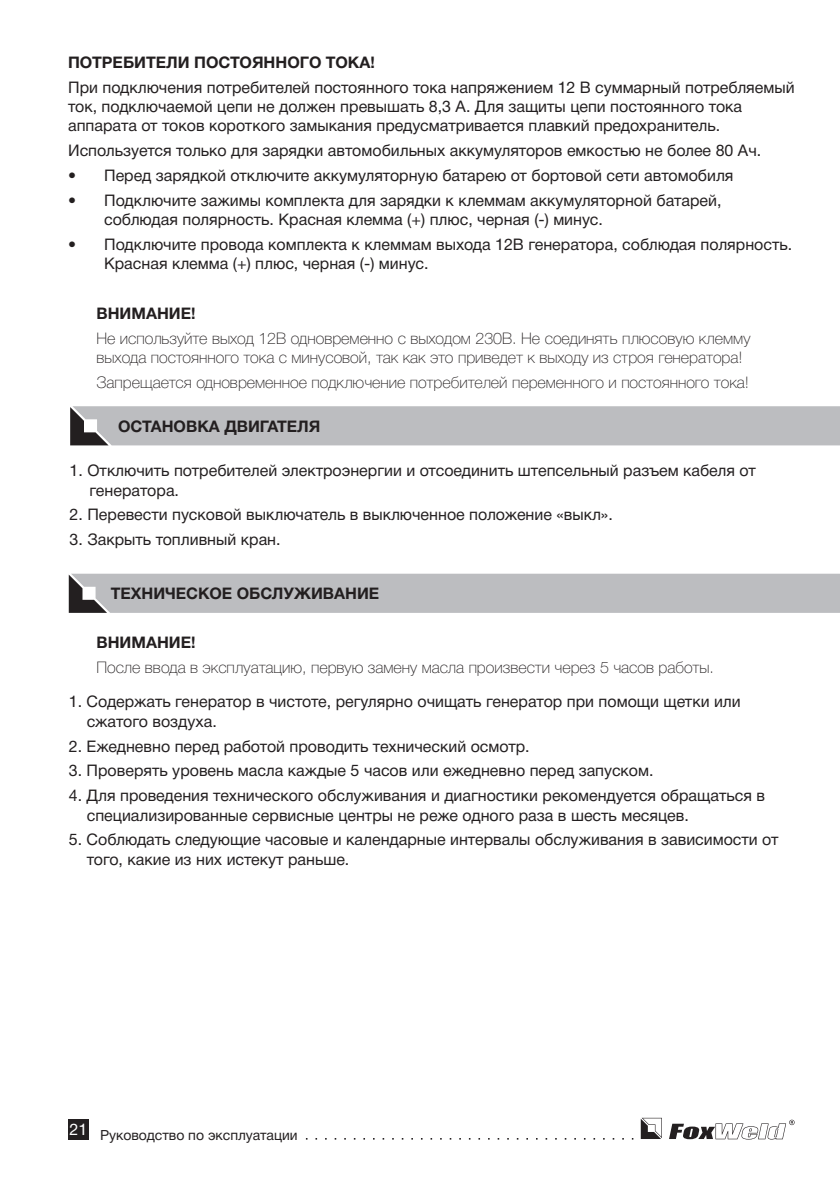
<style>
.page{position:relative;width:840px;height:1191px;background:#fff}
.page>*{position:absolute;margin:0;border:0;box-sizing:border-box;transform-origin:0 0}
.t1{font:16px/19.2px "Helvetica Neue Cyr";color:#231f20}
.t2{font:100 16px/19.2px "Helvetica Neue Cyr";color:#231f20}
.t3{font:700 16px "Helvetica Neue Cyr";color:#231f20}
.t4{font:16px "Helvetica Neue Cyr";color:#fff}
.t5{font:14px "Helvetica Neue Cyr";color:#231f20}
</style>
<div class="page">
<svg style="left:306px;top:1138px;width:327px;height:1px"></svg>
<svg style="left:640px;top:1117px;width:21px;height:22px"></svg>
<svg style="left:669px;top:1119px;width:125px;height:20px"></svg>
<div style="left:68px;top:1119px;width:21px;height:20px;background:#231f20"></div>
<div style="left:70px;top:406px;width:769px;height:39px;background:#bcbdc0"></div>
<div style="left:69px;top:573px;width:770px;height:40px;background:#bcbdc0"></div>
<p class="t3" style="left:68px;top:54px;width:308px">ПОТРЕБИТЕЛИ ПОСТОЯННОГО ТОКА!</p>
<p class="t1" style="left:68px;top:78px;width:727px">При подключения потребителей постоянного тока напряжением 12 В суммарный потребляемый ток, подключаемой цепи не должен превышать 8,3 А. Для защиты цепи постоянного тока аппарата от токов короткого замыкания предусматривается плавкий предохранитель.</p>
<p class="t1" style="left:68px;top:141px;width:694px">Используется только для зарядки автомобильных аккумуляторов емкостью не более 80 Ач.</p>
<p class="t1" style="left:68px;top:166px;width:666px">• Перед зарядкой отключите аккумуляторную батарею от бортовой сети автомобиля</p>
<p class="t1" style="left:104px;top:191px;width:618px;text-indent:-36px">• Подключите зажимы комплекта для зарядки к клеммам аккумуляторной батарей, соблюдая полярность. Красная клемма (+) плюс, черная (-) минус.</p>
<p class="t1" style="left:104px;top:235px;width:689px;text-indent:-36px">• Подключите провода комплекта к клеммам выхода 12В генератора, соблюдая полярность.<br>Красная клемма (+) плюс, черная (-) минус.</p>
<p class="t3" style="left:96px;top:305px;width:100px">ВНИМАНИЕ!</p>
<p class="t2" style="left:96px;top:329px;width:655px">Не используйте выход 12В одновременно с выходом 230В. Не соединять плюсовую клемму выхода постоянного тока с минусовой, так как это приведет к выходу из строя генератора!</p>
<p class="t2" style="left:96px;top:373px;width:653px">Запрещается одновременное подключение потребителей переменного и постоянного тока!</p>
<p class="t3" style="left:118px;top:417px;width:204px">ОСТАНОВКА ДВИГАТЕЛЯ</p>
<p class="t1" style="left:90px;top:461px;width:667px;text-indent:-20px">1. Отключить потребителей электроэнергии и отсоединить штепсельный разъем кабеля от генератора.</p>
<p class="t1" style="left:70px;top:505px;width:544px">2. Перевести пусковой выключатель в выключенное положение «выкл».</p>
<p class="t1" style="left:70px;top:530px;width:212px">3. Закрыть топливный кран.</p>
<p class="t3" style="left:111px;top:584px;width:270px">ТЕХНИЧЕСКОЕ ОБСЛУЖИВАНИЕ</p>
<p class="t3" style="left:96px;top:634px;width:100px">ВНИМАНИЕ!</p>
<p class="t2" style="left:96px;top:658px;width:618px">После ввода в эксплуатацию, первую замену масла произвести через 5 часов работы.</p>
<p class="t1" style="left:87px;top:692px;width:655px;text-indent:-18px">1. Содержать генератор в чистоте, регулярно очищать генератор при помощи щетки или сжатого воздуха.</p>
<p class="t1" style="left:69px;top:736px;width:462px">2. Ежедневно перед работой проводить технический осмотр.</p>
<p class="t1" style="left:69px;top:761px;width:586px">3. Проверять уровень масла каждые 5 часов или ежедневно перед запуском.</p>
<p class="t1" style="left:87px;top:786px;width:679px;text-indent:-18px">4. Для проведения технического обслуживания и диагностики рекомендуется обращаться в специализированные сервисные центры не реже одного раза в шесть месяцев.</p>
<p class="t1" style="left:87px;top:830px;width:693px;text-indent:-18px">5. Соблюдать следующие часовые и календарные интервалы обслуживания в зависимости от того, какие из них истекут раньше.</p>
<p class="t4" style="left:70px;top:1120px;width:19px">21</p>
<p class="t5" style="left:100px;top:1127px;width:199px">Руководство по эксплуатации</p>
</div>
